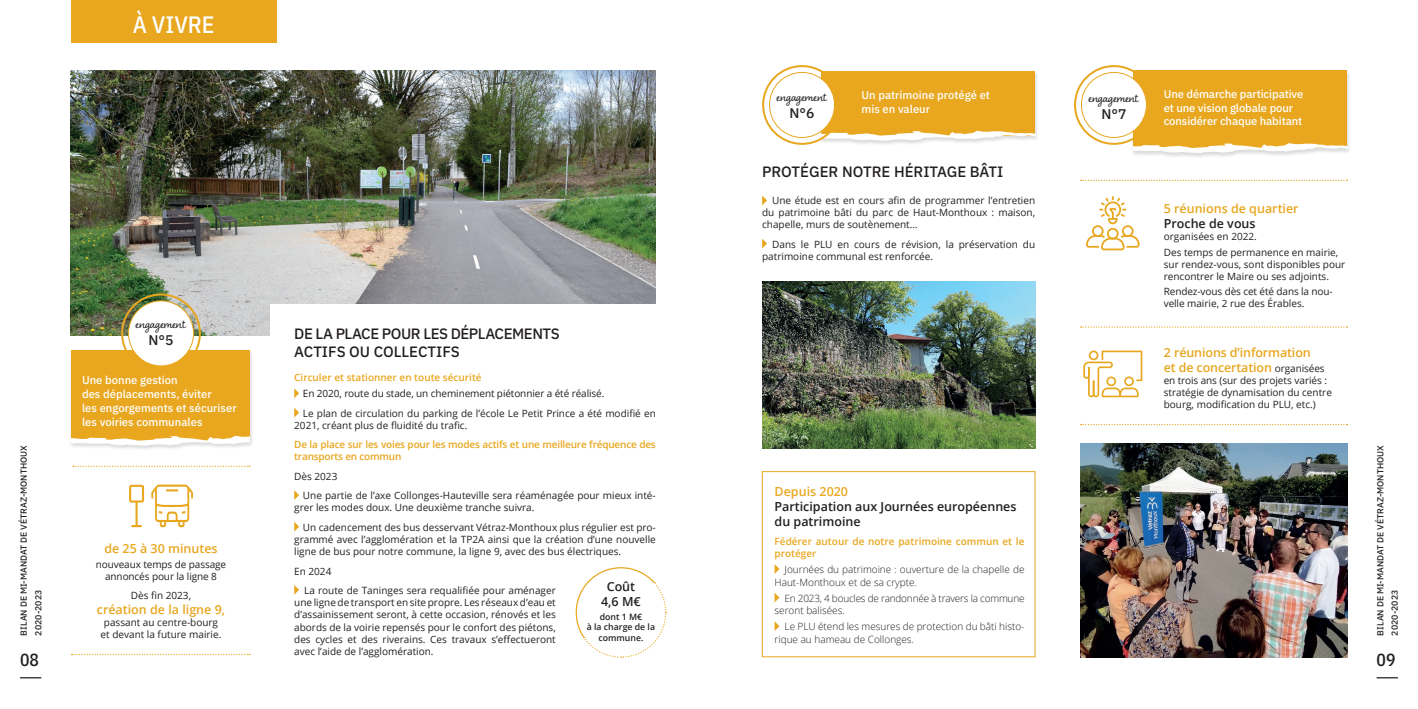
<style>
.page{position:relative;width:1418px;height:709px;background:#fff}
.page>*{position:absolute;margin:0;border:0;box-sizing:border-box;transform-origin:0 0}
.t1{font:500 23.75px "IBM Plex Sans Cond";color:#fff}
.t2{font:500 17.5px "IBM Plex Sans Cond";color:#231f20}
.t3{font:500 15px "IBM Plex Sans";letter-spacing:-.01em;color:#231f20}
.t4{font:500 15px "IBM Plex Sans";letter-spacing:-.03em;color:#231f20}
.t5{font:14px "Charcuterie Cursive";color:#231f20}
.t6{font:500 14px "IBM Plex Sans";color:#231f20}
.t7{font:600 12.5px/15px "Open Sans";color:#e8a71f}
.t8{font:600 12.5px/15px "Open Sans";color:#231f20}
.t9{font:500 11.25px/13.8px "IBM Plex Sans";color:#fff}
.t10{font:10px/12px "Open Sans";color:#231f20}
.t11{font:300 10px/12.5px "Open Sans";color:#231f20}
.t12{font:600 10px/12px "Open Sans";color:#e8a71f}
.t13{font:600 10px/12.2px "Open Sans";letter-spacing:-.02em;color:#e8a71f}
.t14{font:300 10px/12.5px "Open Sans";letter-spacing:-.02em;color:#231f20}
.t15{font:500 8.75px/14.4px "IBM Plex Sans";color:#231f20}
.t16{font:600 8.75px/10.5px "Open Sans";color:#231f20;text-align:center}
.s1{font-weight:400;font-size:10px;color:#231f20}
</style>
<div class="page">
<img style="left:71px;top:71px;width:585px;height:264px">
<div style="left:270px;top:304px;width:419px;height:135px;background:#fff"></div>
<div style="left:762px;top:471px;width:273px;height:186px;background:#fff;border:1px solid #e8a71f"></div>
<div style="left:121px;top:293px;width:80px;height:80px;border:2px solid #e8a71f;border-radius:50%"></div>
<svg style="left:1083px;top:350px;width:59px;height:47px"></svg>
<svg style="left:1080px;top:180px;width:267px;height:1px"></svg>
<svg style="left:151px;top:484px;width:42px;height:43px"></svg>
<svg style="left:129px;top:485px;width:15px;height:42px"></svg>
<svg style="left:73px;top:465px;width:177px;height:2px"></svg>
<svg style="left:71px;top:654px;width:179px;height:1px"></svg>
<svg style="left:774px;top:564px;width:5px;height:10px"></svg>
<svg style="left:774px;top:592px;width:5px;height:10px"></svg>
<svg style="left:774px;top:621px;width:5px;height:10px"></svg>
<svg style="left:1086px;top:196px;width:53px;height:54px"></svg>
<svg style="left:1080px;top:326px;width:267px;height:2px"></svg>
<svg style="left:1080px;top:424px;width:267px;height:1px"></svg>
<img style="left:1080px;top:443px;width:266px;height:214px">
<img style="left:762px;top:281px;width:273px;height:167px">
<svg style="left:575px;top:567px;width:92px;height:91px"></svg>
<svg style="left:762px;top:195px;width:5px;height:10px"></svg>
<svg style="left:762px;top:239px;width:5px;height:9px"></svg>
<svg style="left:294px;top:388px;width:5px;height:10px"></svg>
<svg style="left:294px;top:408px;width:5px;height:9px"></svg>
<svg style="left:294px;top:490px;width:5px;height:10px"></svg>
<svg style="left:294px;top:522px;width:5px;height:9px"></svg>
<svg style="left:294px;top:585px;width:5px;height:9px"></svg>
<div style="left:71px;top:0;width:205px;height:43px;background:#e8a71f"></div>
<svg style="left:20px;top:677px;width:21px;height:1px"></svg>
<svg style="left:1376px;top:677px;width:21px;height:1px"></svg>
<div style="left:1131px;top:70px;width:219px;height:88px;background:#231f20;opacity:.16"></div>
<div style="left:1133px;top:71px;width:213px;height:77px;background:#e8a71f"></div>
<svg style="left:1133px;top:143px;width:213px;height:10px"></svg>
<div style="left:819px;top:70px;width:219px;height:76px;background:#231f20;opacity:.16"></div>
<div style="left:821px;top:71px;width:214px;height:64px;background:#e8a71f"></div>
<svg style="left:821px;top:131px;width:214px;height:10px"></svg>
<div style="left:762px;top:65px;width:80px;height:80px;border:2px solid #e8a71f;border-radius:50%"></div>
<div style="left:769px;top:72px;width:65px;height:65px;background:#fff;border-radius:50%"></div>
<div style="left:769px;top:72px;width:65px;height:66px;border:1px solid #e8a71f;border-radius:50%"></div>
<div style="left:69px;top:349px;width:184px;height:102px;background:#231f20;opacity:.16"></div>
<div style="left:71px;top:350px;width:179px;height:90px;background:#e8a71f"></div>
<svg style="left:71px;top:436px;width:179px;height:9px"></svg>
<div style="left:128px;top:301px;width:65px;height:65px;background:#fff;border-radius:50%"></div>
<div style="left:128px;top:301px;width:66px;height:65px;border:1px solid #e8a71f;border-radius:50%"></div>
<div style="left:1074px;top:65px;width:79px;height:80px;border:2px solid #e8a71f;border-radius:50%"></div>
<div style="left:1081px;top:72px;width:65px;height:65px;background:#fff;border-radius:50%"></div>
<div style="left:1081px;top:72px;width:65px;height:66px;border:1px solid #e8a71f;border-radius:50%"></div>
<h1 class="t1" style="left:133px;top:6px;width:84px">À VIVRE</h1>
<p class="t15" style="left:16px;top:635px;width:192px;rotate:-90deg">BILAN DE MI-MANDAT DE VÉTRAZ-MONTHOUX<br>2020-2023</p>
<h2 class="t2" style="left:20px;top:646px;width:20px">08</h2>
<p class="t5" style="left:136px;top:315px;width:52px">engagement</p>
<p class="t6" style="left:148px;top:328px;width:26px">N°5</p>
<p class="t9" style="left:82px;top:372px;width:97px">Une bonne gestion</p>
<p class="t9" style="left:82px;top:386px;width:131px">des déplacements, éviter</p>
<p class="t9" style="left:82px;top:400px;width:156px">les engorgements et sécuriser</p>
<p class="t9" style="left:82px;top:414px;width:122px">les voiries communales</p>
<p class="t7" style="left:104px;top:541px;width:115px">de 25 à 30 minutes</p>
<p class="t10" style="left:96px;top:558px;width:132px">nouveaux temps de passage</p>
<p class="t10" style="left:105px;top:570px;width:113px">annoncés pour la ligne 8</p>
<p class="t10" style="left:131px;top:589px;width:62px">Dès fin 2023,</p>
<p class="t7" style="left:97px;top:602px;width:130px">création de la ligne 9,</p>
<p class="t10" style="left:101px;top:616px;width:122px;text-align:center">passant au centre-bourg et devant la future mairie.</p>
<p class="t4" style="left:294px;top:322px;width:267px">DE LA PLACE POUR LES DÉPLACEMENTS</p>
<p class="t3" style="left:294px;top:340px;width:167px">ACTIFS OU COLLECTIFS</p>
<p class="t12" style="left:294px;top:371px;width:189px">Circuler et stationner en toute sécurité</p>
<p class="t10" style="left:303px;top:387px;width:303px">En 2020, route du stade, un cheminement piétonnier a été réalisé.</p>
<p class="t10" style="left:294px;top:406px;width:363px;text-indent:9px">Le plan de circulation du parking de l’école Le Petit Prince a été modifié en<br>2021, créant plus de fluidité du trafic.</p>
<p class="t13" style="left:294px;top:438px;width:363px">De la place sur les voies pour les modes actifs et une meilleure fréquence des transports en commun</p>
<p class="t10" style="left:294px;top:470px;width:45px">Dès 2023</p>
<p class="t10" style="left:294px;top:489px;width:363px;text-indent:9px">Une partie de l’axe Collonges-Hauteville sera réaménagée pour mieux inté&shy;grer les modes doux. Une deuxième tranche suivra.</p>
<p class="t10" style="left:294px;top:520px;width:363px;text-align:justify;text-indent:9px">Un cadencement des bus desservant Vétraz-Monthoux plus régulier est pro&shy;grammé avec l’agglomération et la TP2A ainsi que la création d’une nouvelle ligne de bus pour notre commune, la ligne 9, avec des bus électriques.</p>
<p class="t10" style="left:294px;top:564px;width:39px">En 2024</p>
<p class="t10" style="left:294px;top:584px;width:263px;text-align:justify;text-indent:10px">La route de Taninges sera requalifiée pour aménager une ligne de transport en site propre. Les réseaux d’eau et d’assainissement seront, à cette occasion, rénovés et les abords de la voirie repensés pour le confort des piétons, des cycles et des riverains. Ces travaux s’effectueront avec l’aide de l’agglomération.</p>
<p class="t8" style="left:606px;top:578px;width:30px">Coût</p>
<p class="t8" style="left:601px;top:593px;width:41px">4,6 M€</p>
<p class="t16" style="left:599px;top:611px;width:44px">dont 1 M€</p>
<p class="t16" style="left:587px;top:621px;width:70px">à la charge de la commune.</p>
<p class="t5" style="left:777px;top:88px;width:52px">engagement</p>
<p class="t6" style="left:789px;top:102px;width:26px">N°6</p>
<p class="t9" style="left:861px;top:87px;width:130px">Un patrimoine protégé et</p>
<p class="t9" style="left:861px;top:101px;width:70px">mis en valeur</p>
<p class="t3" style="left:762px;top:160px;width:243px">PROTÉGER NOTRE HÉRITAGE BÂTI</p>
<p class="t10" style="left:762px;top:194px;width:274px;text-align:justify;text-indent:10px">Une étude est en cours afin de programmer l’entretien du patrimoine bâti du parc de Haut-Monthoux : maison, chapelle, murs de soutènement…</p>
<p class="t10" style="left:762px;top:238px;width:274px;text-indent:10px">Dans le PLU en cours de révision, la préservation du patrimoine communal est renforcée.</p>
<p class="t7" style="left:774px;top:483px;width:75px">Depuis 2020</p>
<p class="t8" style="left:774px;top:498px;width:243px">Participation aux Journées européennes du patrimoine</p>
<p class="t12" style="left:774px;top:535px;width:251px">Fédérer autour de notre patrimoine commun et le protéger</p>
<p class="t11" style="left:774px;top:563px;width:251px;text-indent:10px">Journées du patrimoine : ouverture de la chapelle de<br>Haut-Monthoux et de sa crypte.</p>
<p class="t14" style="left:774px;top:591px;width:251px;text-indent:10px">En 2023, 4 boucles de randonnée à travers la commune seront balisées.</p>
<p class="t11" style="left:774px;top:620px;width:251px;text-indent:10px">Le PLU étend les mesures de protection du bâti histo&shy;rique au hameau de Collonges.</p>
<p class="t5" style="left:1088px;top:89px;width:52px">engagement</p>
<p class="t6" style="left:1101px;top:103px;width:26px">N°7</p>
<p class="t9" style="left:1163px;top:86px;width:141px">Une démarche participative et une vision globale pour</p>
<p class="t9" style="left:1163px;top:113px;width:140px">considérer chaque habitant</p>
<p class="t7" style="left:1163px;top:201px;width:136px">5 réunions de quartier</p>
<p class="t8" style="left:1163px;top:216px;width:93px">Proche de vous</p>
<p class="t10" style="left:1163px;top:230px;width:95px">organisées en 2022.</p>
<p class="t10" style="left:1163px;top:246px;width:183px">Des temps de permanence en mairie, sur rendez-vous, sont disponibles pour rencontrer le Maire ou ses adjoints.</p>
<p class="t10" style="left:1163px;top:285px;width:170px">Rendez-vous dès cet été dans la nou&shy;velle mairie, 2 rue des Érables.</p>
<p class="t7" style="left:1163px;top:344px;width:162px">2 réunions d’information et de concertation <span class="s1">organisées</span></p>
<p class="t10" style="left:1163px;top:374px;width:170px">en trois ans (sur des projets variés : stratégie de dynamisation du centre bourg, modification du PLU, etc.)</p>
<p class="t15" style="left:1372px;top:635px;width:192px;rotate:-90deg">BILAN DE MI-MANDAT DE VÉTRAZ-MONTHOUX<br>2020-2023</p>
<h2 class="t2" style="left:1376px;top:646px;width:20px">09</h2>
</div>
